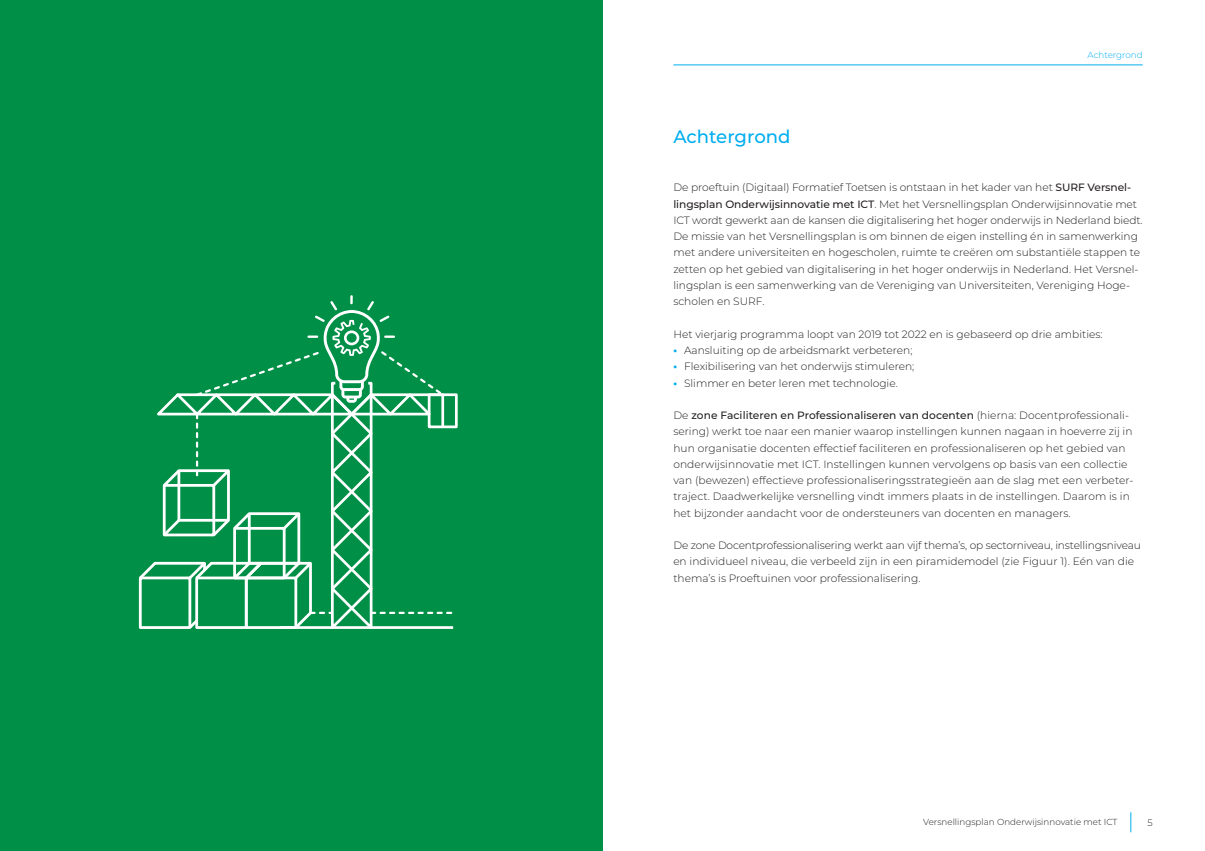
<style>
.page{position:relative;width:1205px;height:851px;background:#fff}
.page>*{position:absolute;margin:0;border:0;box-sizing:border-box;transform-origin:0 0}
.t1{font:500 18.12px "Montserrat";color:#00aeef}
.t2{font:300 10.62px/16.2px "Montserrat";color:#231f20}
.t3{font:300 9.38px "Montserrat";color:#231f20}
.t4{font:300 8.75px "Montserrat";color:#231f20}
.t5{font:300 8.75px "Montserrat";letter-spacing:-.005em;color:#00aeef}
.s1{font-weight:500}
.s2{font-weight:900;color:#00aeef}
</style>
<div class="page">
<svg style="left:1130px;top:812px;width:1px;height:20px"></svg>
<div style="left:0;top:0;width:602px;height:850px;background:#008f46"></div>
<div style="left:428px;top:393px;width:30px;height:35px;border:3px solid #fff"></div>
<svg style="left:138px;top:295px;width:318px;height:334px"></svg>
<hr style="left:673px;top:65px;width:469px;height:1px;background:#00aeef">
<p class="t5" style="left:1087px;top:49px;width:57px">Achtergrond</p>
<h1 class="t1" style="left:673px;top:123px;width:119px">Achtergrond</h1>
<p class="t2" style="left:673px;top:179px;width:471px">De proeftuin (Digitaal) Formatief Toetsen is ontstaan in het kader van het <span class="s1">SURF Versnel&shy;lingsplan Onderwijsinnovatie met ICT</span>. Met het Versnellingsplan Onderwijsinnovatie met ICT wordt gewerkt aan de kansen die digitalisering het hoger onderwijs in Nederland biedt.<br>De missie van het Versnellingsplan is om binnen de eigen instelling én in samenwerking met andere universiteiten en hogescholen, ruimte te creëren om substantiële stappen te zetten op het gebied van digitalisering in het hoger onderwijs in Nederland. Het Versnel&shy;lingsplan is een samenwerking van de Vereniging van Universiteiten, Vereniging Hoge&shy;scholen en SURF.</p>
<p class="t2" style="left:673px;top:325px;width:431px">Het vierjarig programma loopt van 2019 tot 2022 en is gebaseerd op drie ambities: <span class="s2">·</span> Aansluiting op de arbeidsmarkt verbeteren;<br><span class="s2">·</span> Flexibilisering van het onderwijs stimuleren;<br><span class="s2">·</span> Slimmer en beter leren met technologie.</p>
<p class="t2" style="left:673px;top:407px;width:462px">De <span class="s1">zone Faciliteren en Professionaliseren van docenten</span> (hierna: Docentprofessionali&shy;sering) werkt toe naar een manier waarop instellingen kunnen nagaan in hoeverre zij in hun organisatie docenten effectief faciliteren en professionaliseren op het gebied van onderwijsinnovatie met ICT. Instellingen kunnen vervolgens op basis van een collectie van (bewezen) effectieve professionaliseringsstrategieën aan de slag met een verbeter&shy;traject. Daadwerkelijke versnelling vindt immers plaats in de instellingen. Daarom is in het bijzonder aandacht voor de ondersteuners van docenten en managers.</p>
<p class="t2" style="left:673px;top:537px;width:469px">De zone Docentprofessionalisering werkt aan vijf thema’s, op sectorniveau, instellingsniveau en individueel niveau, die verbeeld zijn in een piramidemodel (zie Figuur 1). Eén van die thema’s is Proeftuinen voor professionalisering.</p>
<p class="t4" style="left:923px;top:815px;width:196px">Versnellingsplan Onderwijsinnovatie met ICT</p>
<p class="t3" style="left:1147px;top:815px;width:7px">5</p>
</div>
